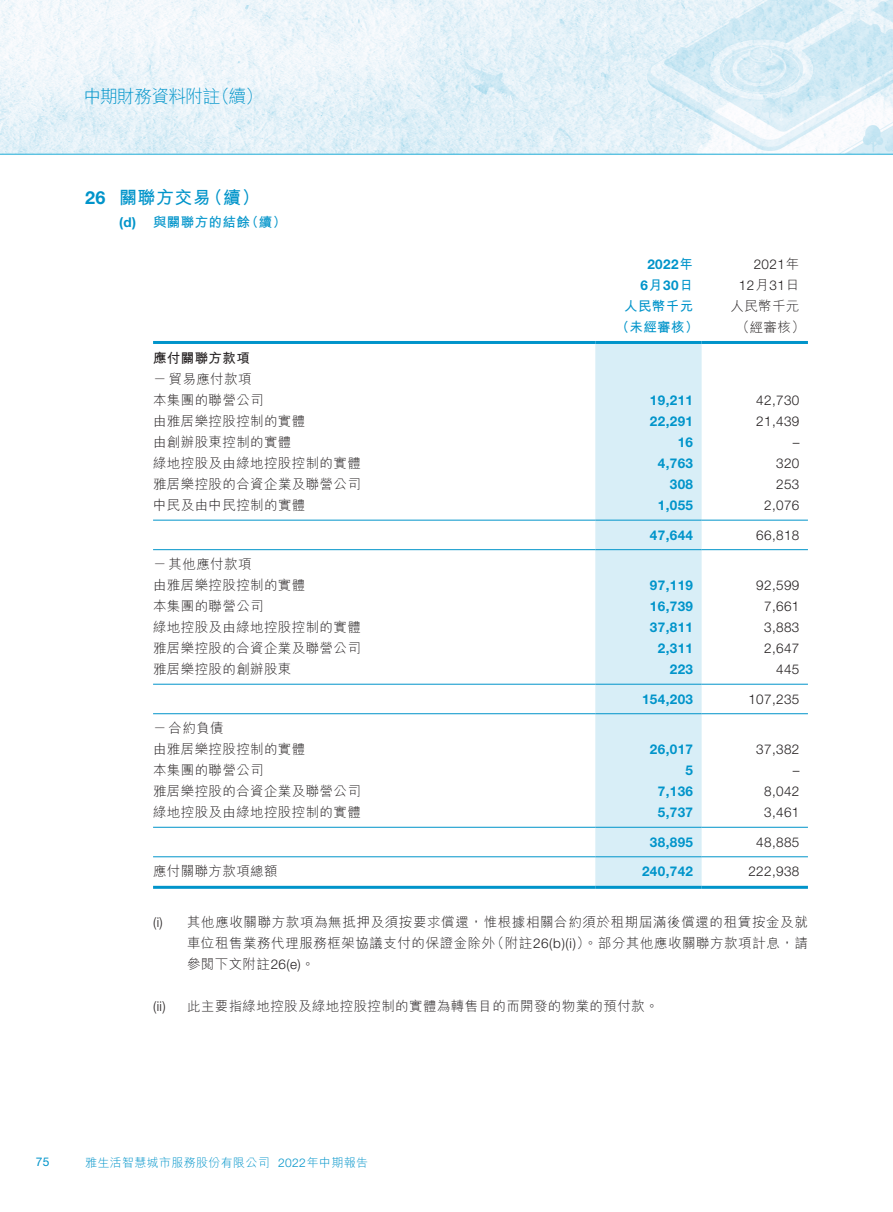
<style>
.page{position:relative;width:893px;height:1212px;background:#fff}
.page>*{position:absolute;margin:0;border:0;box-sizing:border-box;transform-origin:0 0}
.t1{font:300 18px "M Hei HK";letter-spacing:-.055em;color:#0094ca}
.t2{font:700 18px "M Hei HK";letter-spacing:.03em;color:#0094ca}
.t3{font:700 18px "Helvetica Neue LT Std";color:#0094ca}
.t4{font:300 13.5px/21px "M Hei HK";letter-spacing:.03em;color:#231f20}
.t5{font:700 13.5px/21px "Helvetica Neue LT Std";letter-spacing:.03em;color:#0094ca;text-align:center}
.t6{font:300 13.5px/21px "Helvetica Neue LT Std";letter-spacing:.03em;color:#231f20;text-align:right}
.t7{font:700 13.5px "M Hei HK";letter-spacing:.03em;color:#0094ca}
.t8{font:700 13.5px "M Hei HK";letter-spacing:.03em;color:#231f20}
.t9{font:300 12px "M Hei HK";letter-spacing:.03em;color:#0094ca}
.t10{font:12px "Helvetica Neue LT Std";color:#0094ca}
.s1{font-family:"M Hei HK"}
.s2{font-family:"Helvetica Neue LT Std"}
</style>
<div class="page">
<img style="left:0;top:0;width:893px;height:886px">
<div style="left:595px;top:344px;width:107px;height:542px;background:#d8eef7"></div>
<hr style="left:153px;top:341px;width:442px;height:3px;background:#0094ca">
<hr style="left:595px;top:341px;width:107px;height:3px;background:#0094ca">
<hr style="left:702px;top:341px;width:106px;height:3px;background:#0094ca">
<hr style="left:153px;top:520px;width:442px;height:1px;background:#0094ca">
<hr style="left:595px;top:520px;width:107px;height:1px;background:#0094ca">
<hr style="left:702px;top:520px;width:106px;height:1px;background:#0094ca">
<hr style="left:153px;top:549px;width:442px;height:1px;background:#0094ca">
<hr style="left:595px;top:549px;width:107px;height:1px;background:#0094ca">
<hr style="left:702px;top:549px;width:106px;height:1px;background:#0094ca">
<hr style="left:153px;top:684px;width:442px;height:1px;background:#0094ca">
<hr style="left:595px;top:684px;width:107px;height:1px;background:#0094ca">
<hr style="left:702px;top:684px;width:106px;height:1px;background:#0094ca">
<hr style="left:153px;top:713px;width:442px;height:1px;background:#0094ca">
<hr style="left:595px;top:713px;width:107px;height:1px;background:#0094ca">
<hr style="left:702px;top:713px;width:106px;height:1px;background:#0094ca">
<hr style="left:153px;top:827px;width:442px;height:1px;background:#0094ca">
<hr style="left:595px;top:827px;width:107px;height:1px;background:#0094ca">
<hr style="left:702px;top:827px;width:106px;height:1px;background:#0094ca">
<hr style="left:153px;top:856px;width:442px;height:1px;background:#0094ca">
<hr style="left:595px;top:856px;width:107px;height:1px;background:#0094ca">
<hr style="left:702px;top:856px;width:106px;height:1px;background:#0094ca">
<hr style="left:153px;top:886px;width:442px;height:3px;background:#0094ca">
<hr style="left:595px;top:886px;width:107px;height:3px;background:#0094ca">
<hr style="left:702px;top:886px;width:106px;height:3px;background:#0094ca">
<h1 class="t1" style="left:212px;top:87px;width:52px">（續(</h1>
<h1 class="t1" style="left:84px;top:87px;width:138px">中期財務資料附註</h1>
<h1 class="t3" style="left:85px;top:187px;width:22px">26</h1>
<h1 class="t2" style="left:119px;top:184px;width:94px">關聯方交易</h1>
<h1 class="t2" style="left:205px;top:184px;width:56px">（續(</h1>
<p class="t5" style="left:119px;top:211px;width:18px">d( )</p>
<p class="t7" style="left:153px;top:212px;width:98px">與關聯方的結餘</p>
<p class="t7" style="left:245px;top:212px;width:43px">（續(</p>
<p class="t5" style="left:640px;top:253px;width:54px">2022<span class="s1">年<br></span>6<span class="s1">月</span>30<span class="s1">日</span></p>
<p class="t6" style="left:739px;top:253px;width:62px">2021<span class="s1">年<br></span>12<span class="s1">月</span>31<span class="s1">日</span></p>
<p class="t4" style="left:730px;top:295px;width:71px">人民幣千元</p>
<p class="t7" style="left:624px;top:296px;width:71px">人民幣千元</p>
<p class="t7" style="left:616px;top:317px;width:84px">（未經審核）</p>
<p class="t4" style="left:736px;top:316px;width:70px">（經審核(</p>
<p class="t8" style="left:153px;top:348px;width:98px">應付關聯方款項</p>
<p class="t4" style="left:153px;top:369px;width:100px">－貿易應付款項</p>
<p class="t4" style="left:153px;top:390px;width:112px">本集團的聯營公司</p>
<p class="t5" style="left:650px;top:390px;width:45px">19,211</p>
<p class="t6" style="left:756px;top:390px;width:45px">42,730</p>
<p class="t4" style="left:153px;top:411px;width:154px">由雅居樂控股控制的實體</p>
<p class="t5" style="left:650px;top:411px;width:45px">22,291</p>
<p class="t6" style="left:756px;top:411px;width:45px">21,439</p>
<p class="t4" style="left:153px;top:432px;width:140px">由創辦股東控制的實體</p>
<p class="t5" style="left:678px;top:432px;width:17px">16</p>
<p class="t6" style="left:793px;top:432px;width:8px">–</p>
<p class="t4" style="left:153px;top:453px;width:209px">綠地控股及由綠地控股控制的實體</p>
<p class="t5" style="left:658px;top:453px;width:37px">4,763</p>
<p class="t6" style="left:776px;top:453px;width:25px">320</p>
<p class="t4" style="left:153px;top:474px;width:209px">雅居樂控股的合資企業及聯營公司</p>
<p class="t5" style="left:670px;top:474px;width:25px">308</p>
<p class="t6" style="left:776px;top:474px;width:25px">253</p>
<p class="t4" style="left:153px;top:495px;width:154px">中民及由中民控制的實體</p>
<p class="t5" style="left:658px;top:495px;width:37px">1,055</p>
<p class="t6" style="left:764px;top:495px;width:37px">2,076</p>
<p class="t5" style="left:650px;top:524px;width:45px">47,644</p>
<p class="t6" style="left:756px;top:524px;width:45px">66,818</p>
<p class="t4" style="left:153px;top:554px;width:100px">－其他應付款項</p>
<p class="t4" style="left:153px;top:575px;width:154px">由雅居樂控股控制的實體</p>
<p class="t5" style="left:650px;top:575px;width:45px">97,119</p>
<p class="t6" style="left:756px;top:575px;width:45px">92,599</p>
<p class="t4" style="left:153px;top:596px;width:112px">本集團的聯營公司</p>
<p class="t5" style="left:650px;top:596px;width:45px">16,739</p>
<p class="t6" style="left:764px;top:596px;width:37px">7,661</p>
<p class="t4" style="left:153px;top:617px;width:209px">綠地控股及由綠地控股控制的實體</p>
<p class="t5" style="left:650px;top:617px;width:45px">37,811</p>
<p class="t6" style="left:764px;top:617px;width:37px">3,883</p>
<p class="t4" style="left:153px;top:638px;width:209px">雅居樂控股的合資企業及聯營公司</p>
<p class="t5" style="left:658px;top:638px;width:37px">2,311</p>
<p class="t6" style="left:764px;top:638px;width:37px">2,647</p>
<p class="t4" style="left:153px;top:659px;width:140px">雅居樂控股的創辦股東</p>
<p class="t5" style="left:670px;top:659px;width:25px">223</p>
<p class="t6" style="left:776px;top:659px;width:25px">445</p>
<p class="t5" style="left:642px;top:688px;width:53px">154,203</p>
<p class="t6" style="left:748px;top:688px;width:53px">107,235</p>
<p class="t4" style="left:153px;top:718px;width:72px">－合約負債</p>
<p class="t4" style="left:153px;top:739px;width:154px">由雅居樂控股控制的實體</p>
<p class="t5" style="left:650px;top:739px;width:45px">26,017</p>
<p class="t6" style="left:756px;top:739px;width:45px">37,382</p>
<p class="t4" style="left:153px;top:760px;width:112px">本集團的聯營公司</p>
<p class="t5" style="left:686px;top:760px;width:9px">5</p>
<p class="t6" style="left:793px;top:760px;width:8px">–</p>
<p class="t4" style="left:153px;top:781px;width:209px">雅居樂控股的合資企業及聯營公司</p>
<p class="t5" style="left:658px;top:781px;width:37px">7,136</p>
<p class="t6" style="left:764px;top:781px;width:37px">8,042</p>
<p class="t4" style="left:153px;top:802px;width:209px">綠地控股及由綠地控股控制的實體</p>
<p class="t5" style="left:658px;top:802px;width:37px">5,737</p>
<p class="t6" style="left:764px;top:802px;width:37px">3,461</p>
<p class="t5" style="left:650px;top:831px;width:45px">38,895</p>
<p class="t6" style="left:756px;top:831px;width:45px">48,885</p>
<p class="t4" style="left:153px;top:861px;width:126px">應付關聯方款項總額</p>
<p class="t4" style="left:187px;top:912px;width:622px">其他應收關聯方款項為無抵押及須按要求償還，惟根據相關合約須於租期屆滿後償還的租賃按金及就</p>
<p class="t5" style="left:642px;top:861px;width:53px">240,742</p>
<p class="t6" style="left:748px;top:861px;width:53px">222,938</p>
<p class="t6" style="left:153px;top:912px;width:11px">) i(</p>
<p class="t6" style="left:153px;top:996px;width:14px">i i( )</p>
<p class="t4" style="left:187px;top:933px;width:310px">車位租售業務代理服務框架協議支付的保證金除外參閱下文附註<span class="s2">2 6</span> 。<span class="s2">(e(</span></p>
<p class="t4" style="left:187px;top:996px;width:473px">此主要指綠地控股及綠地控股控制的實體為轉售目的而開發的物業的預付款。</p>
<p class="t4" style="left:491px;top:933px;width:319px">（附註<span class="s2">26 b( i) ( )</span>）。部分其他應收關聯方款項計息，請</p>
<p class="t10" style="left:36px;top:1155px;width:15px">75</p>
<p class="t9" style="left:85px;top:1156px;width:186px">雅生活智慧城市服務股份有限公司</p>
<p class="t9" style="left:278px;top:1156px;width:91px"><span class="s2">2022</span>年中期報告</p>
</div>
